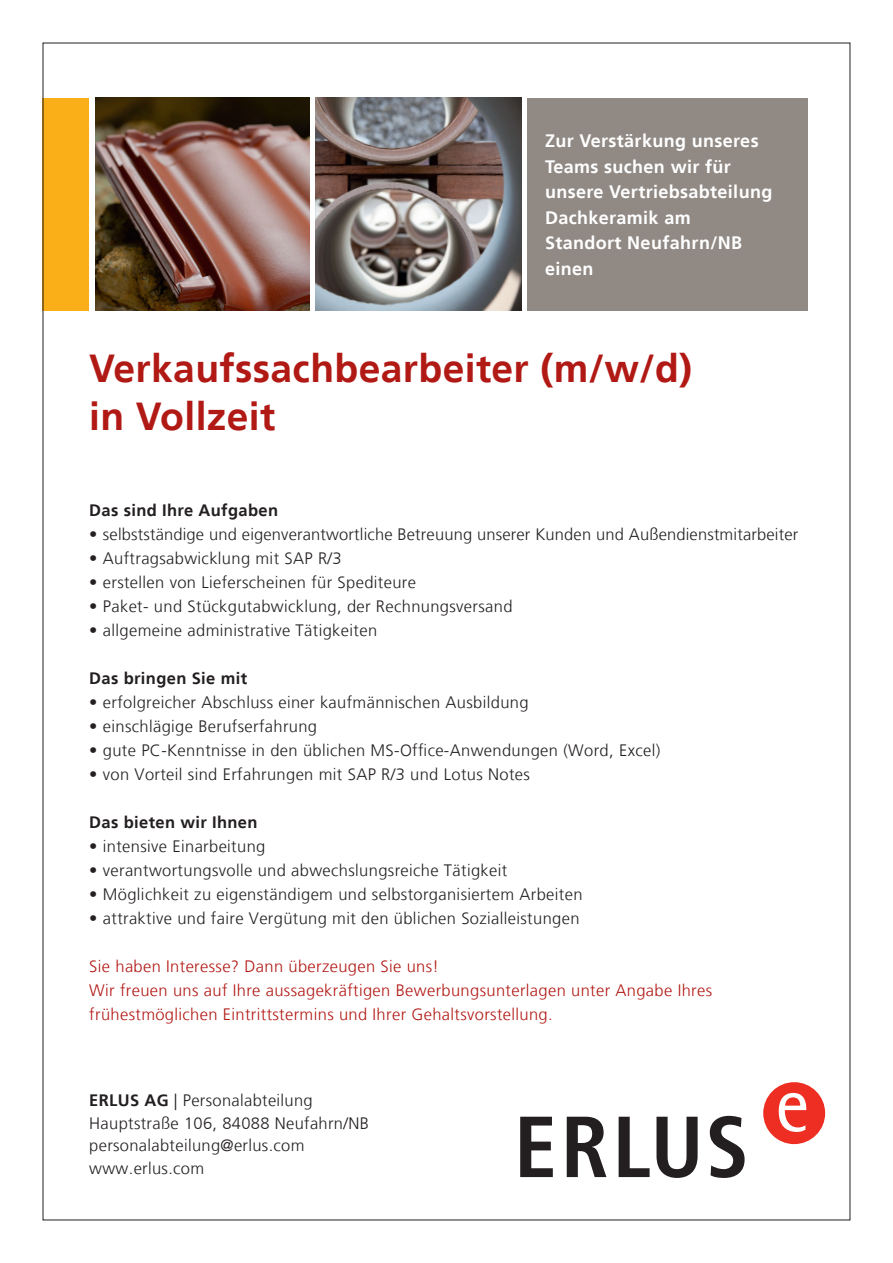
<style>
.page{position:relative;width:893px;height:1263px;background:#fff}
.page>*{position:absolute;margin:0;border:0;box-sizing:border-box;transform-origin:0 0}
.t1{font:700 39px/48px "Frutiger LT";letter-spacing:.01em;color:#b11915}
.t2{font:700 18px/25.5px "Frutiger LT";letter-spacing:.02em;color:#fff}
.t3{font:300 16.5px/22.5px "Frutiger LT";letter-spacing:.02em;color:#231f20}
.t4{font:300 16.5px/24px "Frutiger LT";letter-spacing:.02em;color:#b11915}
.t5{font:700 16.5px "Frutiger LT";letter-spacing:.02em;color:#231f20}
.s1{font-weight:700}
</style>
<div class="page">
<div style="left:763px;top:1082px;width:62px;height:62px;background:#ee2e22;border-radius:50%"></div>
<svg style="left:779px;top:1093px;width:27px;height:39px"></svg>
<svg style="left:520px;top:1117px;width:33px;height:60px"></svg>
<svg style="left:567px;top:1117px;width:39px;height:60px"></svg>
<svg style="left:619px;top:1117px;width:31px;height:60px"></svg>
<svg style="left:656px;top:1117px;width:42px;height:61px"></svg>
<svg style="left:710px;top:1116px;width:35px;height:62px"></svg>
<div style="left:43px;top:98px;width:46px;height:212px;background:#faaf18"></div>
<div style="left:527px;top:98px;width:281px;height:212px;background:#908984"></div>
<img style="left:316px;top:98px;width:205px;height:212px">
<img style="left:95px;top:98px;width:215px;height:212px">
<p class="t2" style="left:545px;top:128px;width:229px">Zur Verstärkung unseres<br>Teams suchen wir für unsere Vertriebsabteilung<br>Dachkeramik am<br>Standort Neufahrn/NB einen</p>
<h1 class="t1" style="left:89px;top:345px;width:604px">Verkaufssachbearbeiter (m/w/d) in Vollzeit</h1>
<p class="t5" style="left:89px;top:501px;width:190px">Das sind Ihre Aufgaben</p>
<p class="t3" style="left:89px;top:523px;width:710px">• selbstständige und eigenverantwortliche Betreuung unserer Kunden und Außendienstmitarbeiter</p>
<p class="t3" style="left:89px;top:547px;width:254px">• Auftragsabwicklung mit SAP R/3</p>
<p class="t3" style="left:89px;top:571px;width:328px">• erstellen von Lieferscheinen für Spediteure</p>
<p class="t3" style="left:89px;top:595px;width:425px">• Paket- und Stückgutabwicklung, der Rechnungsversand</p>
<p class="t3" style="left:89px;top:619px;width:289px">• allgemeine administrative Tätigkeiten</p>
<p class="t5" style="left:89px;top:669px;width:159px">Das bringen Sie mit</p>
<p class="t3" style="left:89px;top:691px;width:441px">• erfolgreicher Abschluss einer kaufmännischen Ausbildung</p>
<p class="t3" style="left:89px;top:715px;width:229px">• einschlägige Berufserfahrung</p>
<p class="t3" style="left:89px;top:739px;width:572px">• gute PC-Kenntnisse in den üblichen MS-Office-Anwendungen (Word, Excel)</p>
<p class="t3" style="left:89px;top:763px;width:442px">• von Vorteil sind Erfahrungen mit SAP R/3 und Lotus Notes</p>
<p class="t5" style="left:89px;top:813px;width:170px">Das bieten wir Ihnen</p>
<p class="t3" style="left:89px;top:835px;width:178px">• intensive Einarbeitung</p>
<p class="t3" style="left:89px;top:859px;width:420px">• verantwortungsvolle und abwechslungsreiche Tätigkeit</p>
<p class="t3" style="left:89px;top:883px;width:495px">• Möglichkeit zu eigenständigem und selbstorganisiertem Arbeiten</p>
<p class="t3" style="left:89px;top:907px;width:492px">• attraktive und faire Vergütung mit den üblichen Sozialleistungen</p>
<p class="t4" style="left:89px;top:955px;width:624px">Sie haben Interesse? Dann überzeugen Sie uns!<br>Wir freuen uns auf Ihre aussagekräftigen Bewerbungsunterlagen unter Angabe Ihres frühestmöglichen Eintrittstermins und Ihrer Gehaltsvorstellung.</p>
<p class="t3" style="left:89px;top:1089px;width:281px"><span class="s1">ERLUS AG</span> | Personalabteilung<br>Hauptstraße 106, 84088 Neufahrn/NB personalabteilung@erlus.com www.erlus.com</p>
</div>
